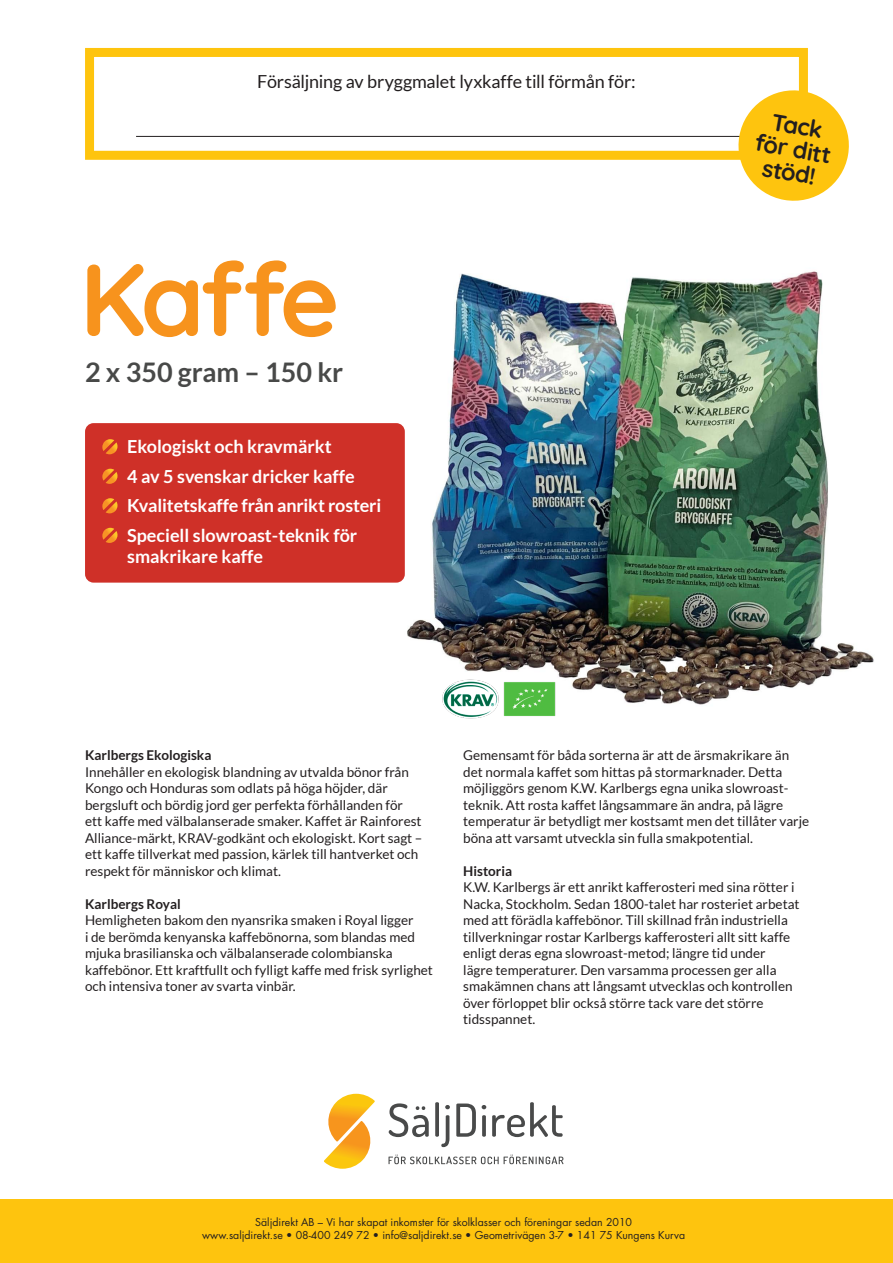
<style>
.page{position:relative;width:893px;height:1263px;background:#fff}
.page>*{position:absolute;margin:0;border:0;box-sizing:border-box;transform-origin:0 0}
.t1{font:700 102.15px "Quicksand";color:#f7931d}
.t2{font:700 27px "Lato";color:#484948}
.t3{font:700 23.55px/23.5px "Quicksand";color:#231f20;text-align:center}
.t4{font:700 18px/21px "Lato";color:#fff}
.t5{font:18px "Lato";letter-spacing:-.01em;color:#231f20}
.t6{font:13.5px/16.5px "Lato";color:#231f20}
.t7{font:700 13.5px "Lato";color:#231f20}
.t8{font:10.65px "Futura";color:#231f20}
</style>
<div class="page">
<img style="left:399px;top:271px;width:475px;height:434px">
<img style="left:429px;top:676px;width:139px;height:43px">
<div style="left:0;top:1199px;width:893px;height:64px;background:#fec40e"></div>
<svg style="left:85px;top:47px;width:723px;height:113px"></svg>
<svg style="left:734px;top:86px;width:115px;height:115px"></svg>
<svg style="left:324px;top:1094px;width:51px;height:75px"></svg>
<svg style="left:389px;top:1103px;width:40px;height:34px"></svg>
<svg style="left:435px;top:1102px;width:15px;height:45px"></svg>
<svg style="left:456px;top:1103px;width:20px;height:34px"></svg>
<svg style="left:482px;top:1105px;width:4px;height:32px"></svg>
<svg style="left:492px;top:1102px;width:71px;height:35px"></svg>
<svg style="left:388px;top:1154px;width:175px;height:10px"></svg>
<div style="left:85px;top:423px;width:320px;height:160px;background:#cf3028;border-radius:9px"></div>
<svg style="left:102px;top:439px;width:16px;height:15px"></svg>
<svg style="left:102px;top:469px;width:16px;height:15px"></svg>
<svg style="left:102px;top:498px;width:16px;height:15px"></svg>
<svg style="left:102px;top:528px;width:16px;height:15px"></svg>
<p class="t5" style="left:257px;top:71px;width:380px">Försäljning av bryggmalet lyxkaffe till förmån för:</p>
<p class="t1" style="left:80px;top:215px;width:261px">Kaffe</p>
<p class="t2" style="left:85px;top:356px;width:260px">2 x 350 gram – 150 kr</p>
<p class="t4" style="left:127px;top:436px;width:206px">Ekologiskt och kravmärkt</p>
<p class="t4" style="left:127px;top:465px;width:229px">4 av 5 svenskar dricker kaffe</p>
<p class="t4" style="left:127px;top:495px;width:256px">Kvalitetskaffe från anrikt rosteri</p>
<p class="t4" style="left:127px;top:524px;width:232px">Speciell slowroast-teknik för smakrikare kaffe</p>
<p class="t3" style="left:762px;top:105px;width:78px;rotate:10deg">Tack för ditt stöd!</p>
<p class="t7" style="left:85px;top:748px;width:128px">Karlbergs Ekologiska</p>
<p class="t6" style="left:85px;top:763px;width:339px">Innehåller en ekologisk blandning av utvalda bönor från Kongo och Honduras som odlats på höga höjder, där bergsluft och bördig jord ger perfekta förhållanden för ett kaffe med välbalanserade smaker. Kaffet är Rainforest Alliance-märkt, KRAV-godkänt och ekologiskt. Kort sagt – ett kaffe tillverkat med passion, kärlek till hantverket och respekt för människor och klimat.</p>
<p class="t7" style="left:85px;top:896px;width:97px">Karlbergs Royal</p>
<p class="t6" style="left:85px;top:912px;width:349px">Hemligheten bakom den nyansrika smaken i Royal ligger<br>i de berömda kenyanska kaffebönorna, som blandas med mjuka brasilianska och välbalanserade colombianska kaffebönor. Ett kraftfullt och fylligt kaffe med frisk syrlighet och intensiva toner av svarta vinbär.</p>
<p class="t6" style="left:463px;top:747px;width:347px">Gemensamt för båda sorterna är att de ärsmakrikare än det normala kaffet som hittas på stormarknader. Detta möjliggörs genom K.W. Karlbergs egna unika slowroast&shy;teknik. Att rosta kaffet långsammare än andra, på lägre temperatur är betydligt mer kostsamt men det tillåter varje böna att varsamt utveckla sin fulla smakpotential.</p>
<p class="t7" style="left:463px;top:863px;width:50px">Historia</p>
<p class="t6" style="left:463px;top:879px;width:338px">K.W. Karlbergs är ett anrikt kafferosteri med sina rötter i Nacka, Stockholm. Sedan 1800-talet har rosteriet arbetat med att förädla kaffebönor. Till skillnad från industriella tillverkningar rostar Karlbergs kafferosteri allt sitt kaffe enligt deras egna slowroast-metod; längre tid under<br>lägre temperaturer. Den varsamma processen ger alla smakämnen chans att långsamt utvecklas och kontrollen över förloppet blir också större tack vare det större tidsspannet.</p>
<p class="t8" style="left:255px;top:1215px;width:378px">Säljdirekt AB – Vi har skapat inkomster för skolklasser och föreningar sedan 2010</p>
<p class="t8" style="left:202px;top:1228px;width:484px">www.saljdirekt.se • 08-400 249 72 • info@saljdirekt.se • Geometrivägen 3-7 • 141 75 Kungens Kurva</p>
</div>
